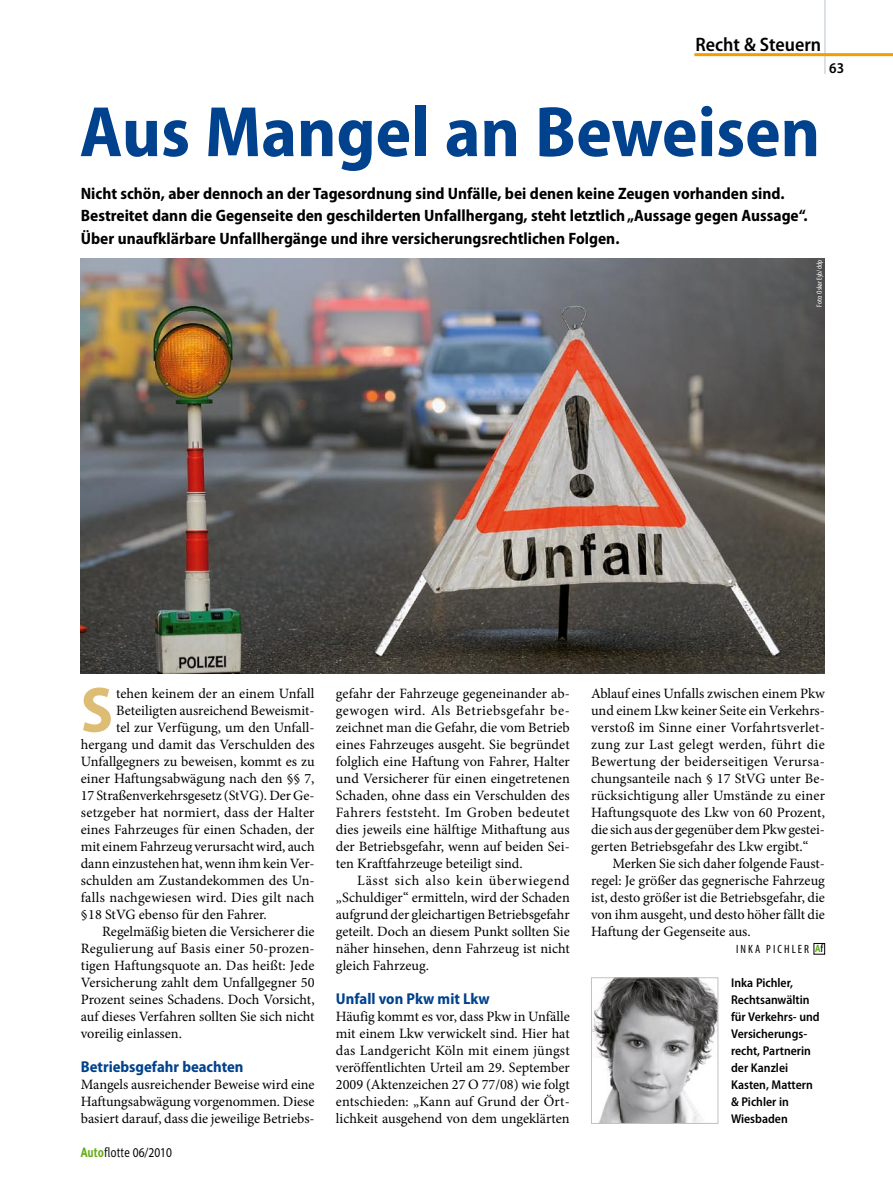
<style>
.page{position:relative;width:893px;height:1187px;background:#fff}
.page>*{position:absolute;margin:0;border:0;box-sizing:border-box;transform-origin:0 0}
.aba_titel{font:700 semi-condensed 72px "Myriad Pro";color:#00428d}
.ace_grundtext_mit_in{font:700 semi-condensed 64.65px "Myriad Pro";color:#ddbc73}
.aaa_rubrik_rechte_se{font:600 semi-condensed 19.5px "Myriad Pro";color:#000}
.abi_vorspann{font:700 semi-condensed 16.5px/22.5px "Myriad Pro";color:#000}
.acl_zwischenuebersch{font:700 semi-condensed 15.75px "Myriad Pro";color:#00428d}
.aaa_rubrik_seitenzah{font:600 semi-condensed 15px "Myriad Pro";color:#000}
.acg_grundtext{font:14.25px/17px "Minion Pro";color:#000;text-align:justify}
.ach_grundtext_mit_ei{font:14.25px/17px "Minion Pro";color:#000;text-align:justify}
.ace_grundtext_mit_in-2{font:14.25px "Minion Pro";color:#000}
.ace_grundtext_mit_in-3{font:14.25px "Minion Pro";letter-spacing:.02em;color:#000}
.t1{font:13.5px "Myriad Pro";color:#000;scale:.85 1}
.baa_bildunterschrift{font:600 semi-condensed 12.75px/17px "Myriad Pro";color:#000}
.azz_autor{font:condensed 12px "Myriad Pro";letter-spacing:.17em;color:#000}
.t2{font:700 10.5px "Meta OT";color:#62ac14;scale:.85 1}
.bad_bildquelle{font:condensed 7.5px "Myriad Pro";color:#fff}
.s1{font-family:"Meta OT";font-weight:700;color:#62ac14}
.s2{font-family:"Meta OT"}
.s3{font-weight:500;color:#000}
</style>
<div class="page">
<hr style="left:825px;top:0;width:1px;height:74px;background:#b8c3c9">
<hr style="left:694px;top:53px;width:199px;height:3px;background:#f39d00">
<div style="left:814px;top:943px;width:11px;height:11px;border:1px solid #000"></div>
<img style="left:593px;top:979px;width:123px;height:142px">
<div style="left:591px;top:977px;width:127px;height:146px;border:1px solid #c0c1c3"></div>
<img style="left:81px;top:258px;width:744px;height:416px">
<p class="aaa_rubrik_rechte_se" style="left:695px;top:33px;width:127px">Recht &amp; Steuern</p>
<p class="aaa_rubrik_seitenzah" style="left:829px;top:60px;width:16px">63</p>
<p class="aba_titel" style="left:80px;top:92px;width:742px">Aus Mangel an Beweisen</p>
<p class="abi_vorspann" style="left:81px;top:182px;width:728px">Nicht schön, aber dennoch an der Tagesordnung sind Unfälle, bei denen keine Zeugen vorhanden sind.<br>Bestreitet dann die Gegenseite den geschilderten Unfallhergang, steht letztlich „Aussage gegen Aussage“.<br>Über unaufklärbare Unfallhergänge und ihre versicherungsrechtlichen Folgen.</p>
<p class="bad_bildquelle" style="left:815px;top:306px;width:48px;rotate:-90deg">FOTO: OSKAR EYB/DDP</p>
<p class="ace_grundtext_mit_in" style="left:81px;top:674px;width:34px">S</p>
<p class="ace_grundtext_mit_in-2" style="left:116px;top:683px;width:200px">tehen keinem der an einem Unfall</p>
<p class="ace_grundtext_mit_in-2" style="left:116px;top:700px;width:200px">Beteiligten ausreichend Beweismit-</p>
<p class="ace_grundtext_mit_in-2" style="left:116px;top:717px;width:200px">tel zur Verfügung, um den Unfall-</p>
<p class="ace_grundtext_mit_in-2" style="left:81px;top:734px;width:235px">hergang und damit das Verschulden des</p>
<p class="ace_grundtext_mit_in-2" style="left:81px;top:751px;width:235px">Unfallgegners zu beweisen, kommt es zu</p>
<p class="ace_grundtext_mit_in-2" style="left:81px;top:768px;width:235px">einer Haftungsabwägung nach den §§ 7,</p>
<p class="ace_grundtext_mit_in-2" style="left:81px;top:785px;width:235px">17 Straßenverkehrsgesetz (StVG). Der Ge-</p>
<p class="ace_grundtext_mit_in-3" style="left:81px;top:802px;width:235px">setzgeber hat normiert, dass der Halter</p>
<p class="ace_grundtext_mit_in-2" style="left:81px;top:819px;width:235px">eines Fahrzeuges für einen Schaden, der</p>
<p class="ace_grundtext_mit_in-2" style="left:81px;top:836px;width:235px">mit einem Fahrzeug verursacht wird, auch</p>
<p class="ace_grundtext_mit_in-2" style="left:81px;top:853px;width:235px">dann einzustehen hat, wenn ihm kein Ver-</p>
<p class="ace_grundtext_mit_in-2" style="left:81px;top:870px;width:235px">schulden am Zustandekommen des Un-</p>
<p class="ace_grundtext_mit_in-3" style="left:81px;top:887px;width:235px">falls nachgewiesen wird. Dies gilt nach</p>
<p class="ace_grundtext_mit_in-2" style="left:81px;top:904px;width:188px">§18 StVG ebenso für den Fahrer.</p>
<p class="ach_grundtext_mit_ei" style="left:81px;top:922px;width:235px;text-indent:21px">Regelmäßig bieten die Versicherer die Regulierung auf Basis einer 50-prozen&shy;tigen Haftungsquote an. Das heißt: Jede Versicherung zahlt dem Unfallgegner 50<br>Prozent seines Schadens. Doch Vorsicht, auf dieses Verfahren sollten Sie sich nicht voreilig einlassen.</p>
<p class="acl_zwischenuebersch" style="left:81px;top:1057px;width:164px">Betriebsgefahr beachten</p>
<p class="acg_grundtext" style="left:81px;top:1076px;width:235px">Mangels ausreichender Beweise wird eine Haftungsabwägung vorgenommen. Diese basiert darauf, dass die jeweilige Betriebs-</p>
<p class="t1" style="left:81px;top:1144px;width:109px"><span class="s1">Auto</span><span class="s2">flotte</span> 06/2010</p>
<p class="acg_grundtext" style="left:336px;top:684px;width:235px">gefahr der Fahrzeuge gegeneinander ab&shy;gewogen wird. Als Betriebsgefahr be&shy;zeichnet man die Gefahr, die vom Betrieb eines Fahrzeuges ausgeht. Sie begründet folglich eine Haftung von Fahrer, Halter und Versicherer für einen eingetretenen Schaden, ohne dass ein Verschulden des Fahrers feststeht. Im Groben bedeutet dies jeweils eine hälftige Mithaftung aus der Betriebsgefahr, wenn auf beiden Sei&shy;ten Kraftfahrzeuge beteiligt sind.</p>
<p class="ach_grundtext_mit_ei" style="left:336px;top:871px;width:235px;text-indent:21px">Lässt sich also kein überwiegend „Schuldiger“ ermitteln, wird der Schaden aufgrund der gleichartigen Betriebsgefahr geteilt. Doch an diesem Punkt sollten Sie näher hinsehen, denn Fahrzeug ist nicht gleich Fahrzeug.</p>
<p class="acl_zwischenuebersch" style="left:336px;top:989px;width:155px">Unfall von Pkw mit Lkw</p>
<p class="acg_grundtext" style="left:336px;top:1008px;width:235px">Häufig kommt es vor, dass Pkw in Unfälle mit einem Lkw verwickelt sind. Hier hat das Landgericht Köln mit einem jüngst veröffentlichten Urteil am 29. September 2009 (Aktenzeichen 27 O 77/08) wie folgt entschieden: „Kann auf Grund der Ört&shy;lichkeit ausgehend von dem ungeklärten</p>
<p class="acg_grundtext" style="left:591px;top:684px;width:235px;text-align:left">Ablauf eines Unfalls zwischen einem Pkw und einem Lkw keiner Seite ein Verkehrs&shy;verstoß im Sinne einer Vorfahrtsverlet&shy;zung zur Last gelegt werden, führt die Bewertung der beiderseitigen Verursa&shy;chungsanteile nach § 17 StVG unter Be&shy;rücksichtigung aller Umstände zu einer Haftungsquote des Lkw von 60 Prozent, die sich aus der gegenüber dem Pkw gestei&shy;gerten Betriebsgefahr des Lkw ergibt.“</p>
<p class="ach_grundtext_mit_ei" style="left:591px;top:854px;width:235px;text-indent:21px">Merken Sie sich daher folgende Faust&shy;regel: Je größer das gegnerische Fahrzeug ist, desto größer ist die Betriebsgefahr, die von ihm ausgeht, und desto höher fällt die Haftung der Gegenseite aus.</p>
<p class="azz_autor" style="left:736px;top:941px;width:74px">INKA PICHLER</p>
<p class="t2" style="left:815px;top:942px;width:11px">A<span class="s3">f</span></p>
<p class="baa_bildunterschrift" style="left:731px;top:974px;width:90px">Inka Pichler,<br>Rechtsanwältin für Verkehrs- und<br>Versicherungs&shy;recht, Partnerin der Kanzlei<br>Kasten, Mattern &amp; Pichler in<br>Wiesbaden</p>
</div>
